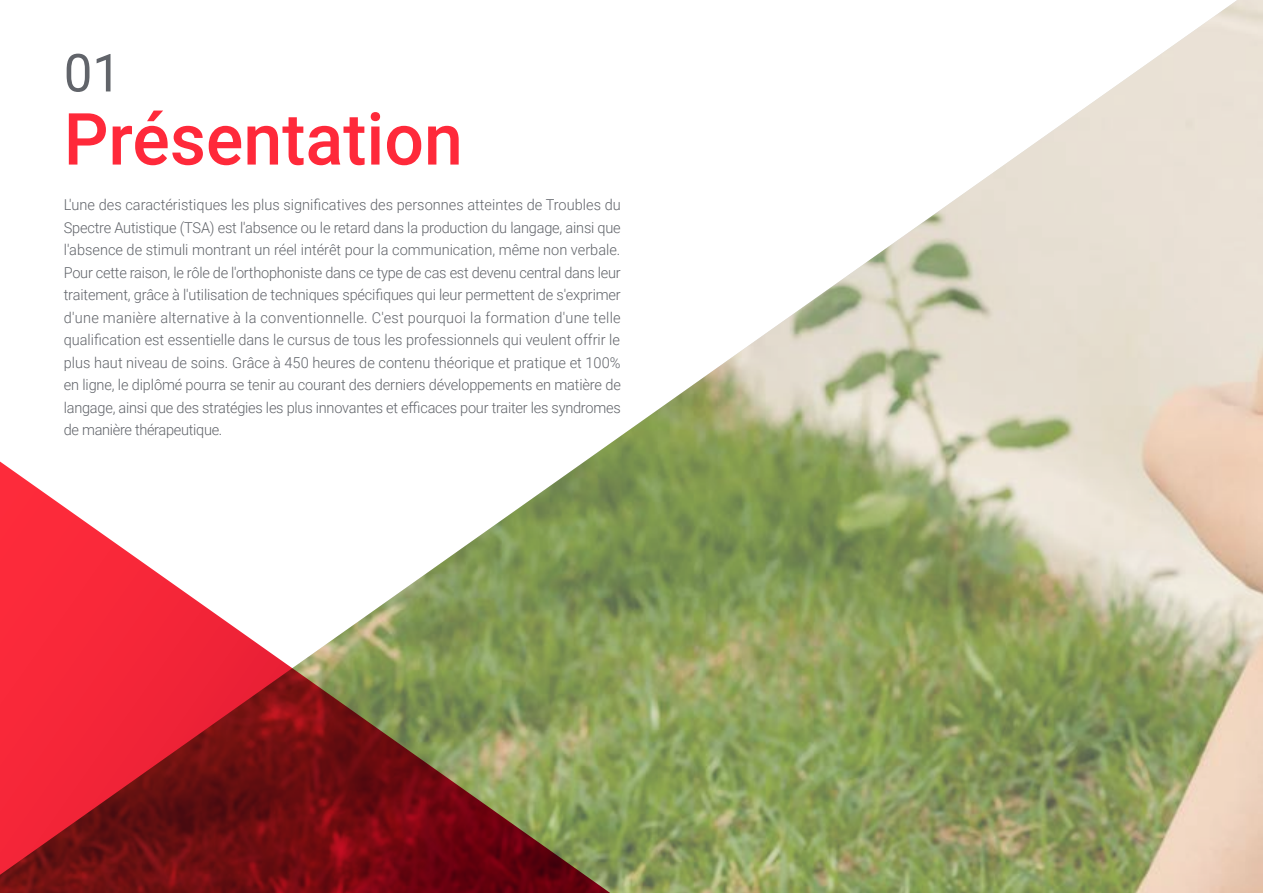
<style>
.page{position:relative;width:1263px;height:893px;background:#fff}
.page>*{position:absolute;margin:0;border:0;box-sizing:border-box;transform-origin:0 0}
.t1{font:500 72px "Roboto";color:#ff293a}
.t2{font:52.5px "Roboto";color:#61646a}
.t3{font:300 15px/22.5px "Roboto";letter-spacing:-.02em;color:#61646a;text-align:justify}
</style>
<div class="page">
<img style="left:606px;top:0;width:657px;height:893px">
<svg style="left:0;top:446px;width:640px;height:447px"></svg>
<h2 class="t2" style="left:64px;top:36px;width:59px">01</h2>
<h1 class="t1" style="left:64px;top:89px;width:401px">Présentation</h1>
<p class="t3" style="left:64px;top:193px;width:559px">L'une des caractéristiques les plus significatives des personnes atteintes de Troubles du Spectre Autistique (TSA) est l'absence ou le retard dans la production du langage, ainsi que l'absence de stimuli montrant un réel intérêt pour la communication, même non verbale.<br>Pour cette raison, le rôle de l'orthophoniste dans ce type de cas est devenu central dans leur traitement, grâce à l'utilisation de techniques spécifiques qui leur permettent de s'exprimer d'une manière alternative à la conventionnelle. C'est pourquoi la formation d'une telle qualification est essentielle dans le cursus de tous les professionnels qui veulent offrir le plus haut niveau de soins. Grâce à 450 heures de contenu théorique et pratique et 100% en ligne, le diplômé pourra se tenir au courant des derniers développements en matière de langage, ainsi que des stratégies les plus innovantes et efficaces pour traiter les syndromes de manière thérapeutique.</p>
</div>
